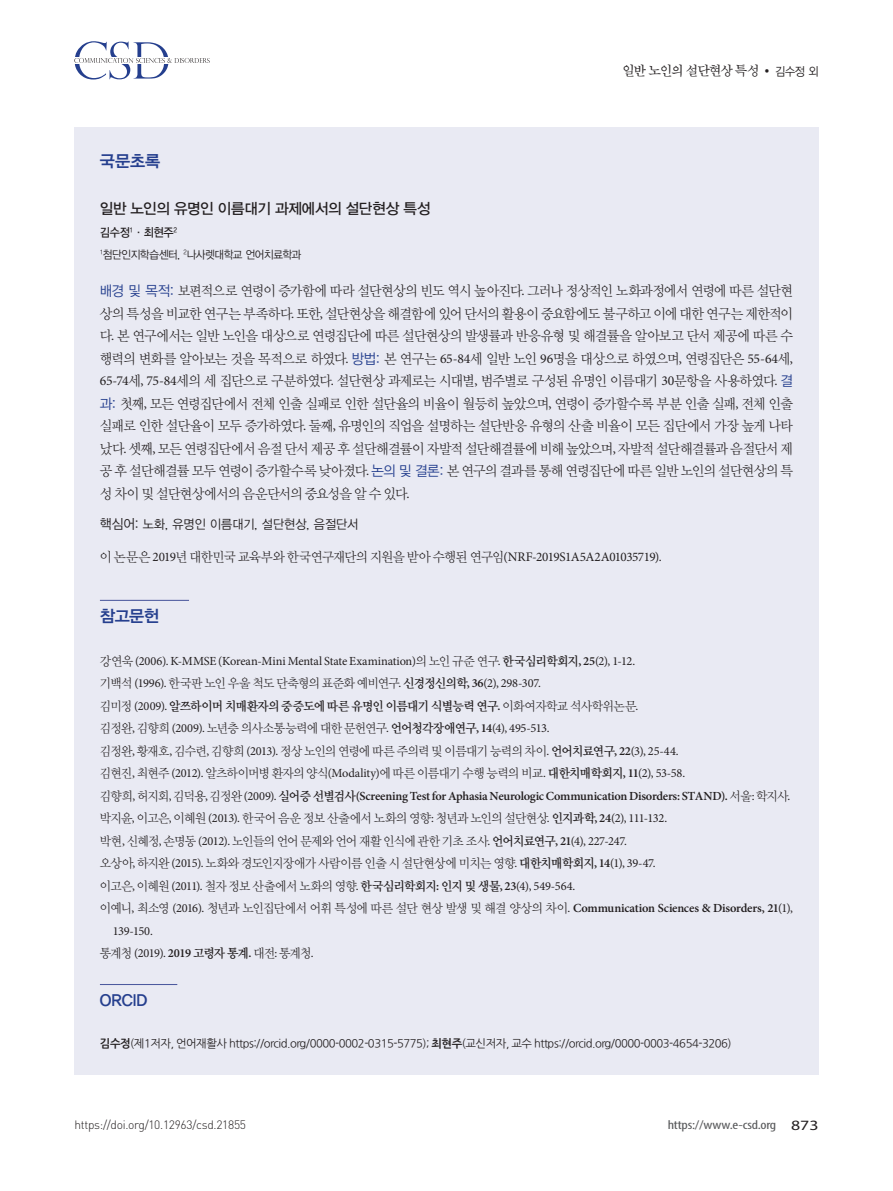
<style>
.page{position:relative;width:893px;height:1191px;background:#fff}
.page>*{position:absolute;margin:0;border:0;box-sizing:border-box;transform-origin:0 0}
.본문_대제목{font:16.5px "YDIYGO340";letter-spacing:-.005em;color:#253f8e}
.국문초록{font:16.5px "YDIYGO340";color:#253f8e}
.한글초록_제목{font:15px "YDIYGO330";letter-spacing:-.025em;color:#231f20}
.t1{font:14.25px "San Sw M";letter-spacing:-.05em;color:#231f20;scale:.95 1}
.한글초록_본문{font:14.1px/22.5px "YDIY Mj O320";letter-spacing:-.055em;color:#231f20;text-align:justify;scale:.95 1}
.한글초록_사사표기{font:13.5px "YDIY Mj O320";letter-spacing:-.045em;color:#231f20;scale:.95 1}
.한글초록_참고문헌{font:12.75px "YDIY Mj O320";letter-spacing:-.05em;color:#231f20;scale:.95 1}
.한글초록_참고문헌-2{font:12.75px "YDIY Mj O340";letter-spacing:-.06em;color:#231f20;scale:.95 1}
.t2{font:condensed 12.75px "Myriad Pro";letter-spacing:-.015em;color:#57585a;scale:1.25 1}
.한글초록_핵심어{font:12.75px "YDVYGO12";color:#231f20;scale:.95 1}
.한글초록_참고문헌-3{font:12.3px "Minion Pro";letter-spacing:-.015em;color:#231f20}
.한글초록_참고문헌-4{font:600 12.3px "Minion Pro";letter-spacing:-.025em;color:#231f20}
.t3{font:300 12px "DIN Pro";letter-spacing:-.025em;color:#231f20}
.한글초록_저자{font:12px "YDIYGO330";letter-spacing:-.025em;color:#231f20;scale:.92 1}
.한글초록_참고문헌-5{font:11.25px "Nanum Gothic OTF";letter-spacing:-.04em;color:#231f20}
.한글초록_소속{font:11.25px "YDIYGO320";letter-spacing:-.04em;color:#231f20;scale:.93 1}
.s1{font-family:"Dotum"}
.s2{font-family:"YDIYGO320";font-size:12px}
.s3{font-family:"YDIYGO320";font-size:14.25px;color:#253f8e}
.s4{font-family:"Minion Pro";font-size:13.65px}
.s5{font-size:13.5px}
.s6{font-family:"Minion Pro";font-size:13.05px}
.s7{font-family:"YDIY Mj O320";font-size:12.75px}
.s8{font-family:"YDIY Mj O340";font-size:12.75px}
.s9{font-weight:600}
.s10{font-family:"Minion Pro";font-size:12.3px}
.s11{font-family:"YDIY Mj O340"}
.s12{font-family:"Minion Pro";font-weight:600;font-size:12.3px}
.s13{font-family:"YDIY Mj O320"}
.s14{font-family:"YDIY Mj O320";font-weight:400;font-size:12.75px}
.s15{font-weight:400}
.s16{font-family:"YDIY Mj O340";font-weight:400;font-size:12.75px}
.s17{font-family:"Nanum Gothic OTF Bold"}
.s18{font-stretch:normal;font-size:14.25px;color:#231f20}
</style>
<div class="page">
<svg style="left:74px;top:41px;width:136px;height:38px"></svg>
<div style="left:74px;top:128px;width:745px;height:947px;background:#e9eaf3"></div>
<hr style="left:100px;top:600px;width:89px;height:1px;background:#4d5a9e">
<hr style="left:100px;top:984px;width:77px;height:1px;background:#4d5a9e">
<p class="t1" style="left:622px;top:64px;width:208px">일반 노인의 설단현상 특성 <span class="s1">•</span> <span class="s2">김수정 외</span></p>
<p class="국문초록" style="left:100px;top:152px;width:62px">국문초록</p>
<p class="한글초록_제목" style="left:100px;top:200px;width:332px">일반 노인의 유명인 이름대기 과제에서의 설단현상 특성</p>
<p class="한글초록_저자" style="left:100px;top:226px;width:85px">김수정<sup>1</sup>·최현주<sup>2</sup></p>
<p class="한글초록_소속" style="left:100px;top:249px;width:218px"><sup>1</sup>첨단인지학습센터, <sup>2</sup>나사렛대학교 언어치료학과</p>
<p class="한글초록_본문" style="left:100px;top:280px;width:731px"><span class="s3">배경 및 목적:</span> 보편적으로 연령이 증가함에 따라 설단현상의 빈도 역시 높아진다<span class="s4">.</span> 그러나 정상적인 노화과정에서 연령에 따른 설단현 상의 특성을 비교한 연구는 부족하다<span class="s4">.</span> 또한<span class="s4">,</span> 설단현상을 해결함에 있어 단서의 활용이 중요함에도 불구하고 이에 대한 연구는 제한적이 다<span class="s4">.</span> 본 연구에서는 일반 노인을 대상으로 연령집단에 따른 설단현상의 발생률과 반응유형 및 해결률을 알아보고 단서 제공에 따른 수 행력의 변화를 알아보는 것을 목적으로 하였다<span class="s4">.</span> <span class="s3">방법:</span> 본 연구는 <span class="s4">65-84</span>세 일반 노인 <span class="s4">96</span>명을 대상으로 하였으며<span class="s4">,</span> 연령집단은 <span class="s4">55-64</span>세<span class="s4">, 65-74</span>세<span class="s4">, 75-84</span>세의 세 집단으로 구분하였다<span class="s4">.</span> 설단현상 과제로는 시대별<span class="s4">,</span> 범주별로 구성된 유명인 이름대기 <span class="s4">30</span>문항을 사용하였다<span class="s4">.</span> <span class="s3">결 과:</span> 첫째<span class="s4">,</span> 모든 연령집단에서 전체 인출 실패로 인한 설단율의 비율이 월등히 높았으며<span class="s4">,</span> 연령이 증가할수록 부분 인출 실패<span class="s4">,</span> 전체 인출 실패로 인한 설단율이 모두 증가하였다<span class="s4">.</span> 둘째<span class="s4">,</span> 유명인의 직업을 설명하는 설단반응 유형의 산출 비율이 모든 집단에서 가장 높게 나타 났다<span class="s4">.</span> 셋째<span class="s4">,</span> 모든 연령집단에서 음절 단서 제공 후 설단해결률이 자발적 설단해결률에 비해 높았으며<span class="s4">,</span> 자발적 설단해결률과 음절단서 제 공 후 설단해결률 모두 연령이 증가할수록 낮아졌다<span class="s4">.</span> <span class="s3">논의 및 결론:</span> 본 연구의 결과를 통해 연령집단에 따른 일반 노인의 설단현상의 특 성 차이 및 설단현상에서의 음운단서의 중요성을 알 수 있다<span class="s4">.</span></p>
<p class="한글초록_핵심어" style="left:100px;top:516px;width:274px"><span class="s5">핵심어:</span> 노화, 유명인 이름대기, 설단현상, 음절단서</p>
<p class="한글초록_사사표기" style="left:100px;top:550px;width:593px">이 논문은 <span class="s6">2019</span>년 대한민국 교육부와 한국연구재단의 지원을 받아 수행된 연구임<span class="s6">(NRF-2019S1A5A2A01035719).</span></p>
<p class="본문_대제목" style="left:100px;top:606px;width:61px">참고문헌</p>
<p class="한글초록_참고문헌-3" style="left:100px;top:652px;width:537px"><span class="s7">강연욱</span> (2006). K-MMSE (Korean-Mini Mental State Examination)<span class="s7">의 노인 규준 연구</span>. <span class="s8">한국심리학회지</span><span class="s9">, 25</span>(2), 1-12.</p>
<p class="한글초록_참고문헌" style="left:100px;top:677px;width:466px">기백석 <span class="s10">(1996).</span> 한국판 노인 우울 척도 단축형의 표준화 예비연구<span class="s10">.</span> <span class="s11">신경정신의학</span><span class="s12">, 36</span><span class="s10">(2), 298-307.</span></p>
<p class="한글초록_참고문헌-2" style="left:100px;top:699px;width:568px"><span class="s13">김미정</span> <span class="s10">(2009).</span> 알쯔하이머 치매환자의 중증도에 따른 유명인 이름대기 식별능력 연구<span class="s12">.</span> <span class="s13">이화여자학교 석사학위논문</span><span class="s10">.</span></p>
<p class="한글초록_참고문헌" style="left:100px;top:722px;width:475px">김정완<span class="s10">,</span> 김향희 <span class="s10">(2009).</span> 노년층 의사소통능력에 대한 문헌연구<span class="s10">.</span> <span class="s11">언어청각장애연구</span><span class="s12">, 14</span><span class="s10">(4), 495-513.</span></p>
<p class="한글초록_참고문헌" style="left:100px;top:744px;width:611px">김정완<span class="s10">,</span> 황재호<span class="s10">,</span> 김수련<span class="s10">,</span> 김향희 <span class="s10">(2013).</span> 정상 노인의 연령에 따른 주의력 및 이름대기 능력의 차이<span class="s10">.</span> <span class="s11">언어치료연구</span><span class="s12">, 22</span><span class="s10">(3), 25-44.</span></p>
<p class="한글초록_참고문헌" style="left:100px;top:767px;width:618px">김현진<span class="s10">,</span> 최현주 <span class="s10">(2012).</span> 알츠하이머병 환자의 양식<span class="s10">(Modality)</span>에 따른 이름대기 수행 능력의 비교<span class="s10">.</span> <span class="s11">대한치매학회지</span><span class="s12">, 11</span><span class="s10">(2), 53-58.</span></p>
<p class="한글초록_참고문헌-4" style="left:100px;top:787px;width:692px"><span class="s14">김향희</span><span class="s15">,</span> <span class="s14">허지회</span><span class="s15">,</span> <span class="s14">김덕용</span><span class="s15">,</span> <span class="s14">김정완</span> <span class="s15">(2009).</span> <span class="s16">실어증 선별검사</span>(Screening Test for Aphasia Neurologic Communication Disorders: STAND). <span class="s14">서울</span><span class="s15">:</span> <span class="s14">학지사</span><span class="s15">.</span></p>
<p class="한글초록_참고문헌" style="left:100px;top:812px;width:599px">박지윤<span class="s10">,</span> 이고은<span class="s10">,</span> 이혜원 <span class="s10">(2013).</span> 한국어 음운 정보 산출에서 노화의 영향<span class="s10">:</span> 청년과 노인의 설단현상<span class="s10">.</span> <span class="s11">인지과학</span><span class="s12">, 24</span><span class="s10">(2), 111-132.</span></p>
<p class="한글초록_참고문헌" style="left:100px;top:834px;width:556px">박현<span class="s10">,</span> 신혜정<span class="s10">,</span> 손명동 <span class="s10">(2012).</span> 노인들의 언어 문제와 언어 재활 인식에 관한 기초 조사<span class="s10">.</span> <span class="s11">언어치료연구</span><span class="s12">, 21</span><span class="s10">(4), 227-247.</span></p>
<p class="한글초록_참고문헌" style="left:100px;top:857px;width:587px">오상아<span class="s10">,</span> 하지완 <span class="s10">(2015).</span> 노화와 경도인지장애가 사람이름 인출 시 설단현상에 미치는 영향<span class="s10">.</span> <span class="s11">대한치매학회지</span><span class="s12">, 14</span><span class="s10">(1), 39-47.</span></p>
<p class="한글초록_참고문헌-3" style="left:100px;top:877px;width:477px"><span class="s7">이고은</span>, <span class="s7">이혜원</span> (2011). <span class="s7">철자 정보 산출에서 노화의 영향</span>. <span class="s8">한국심리학회지</span><span class="s9">:</span> <span class="s8">인지 및 생물</span><span class="s9">, 23</span>(4), 549-564.</p>
<p class="한글초록_참고문헌" style="left:100px;top:902px;width:731px">이예니<span class="s10">,</span> 최소영 <span class="s10">(2016).</span> 청년과 노인집단에서 어휘 특성에 따른 설단 현상 발생 및 해결 양상의 차이<span class="s10">.</span> <span class="s12">Communication Sciences &amp; Disorders, 21</span><span class="s10">(1),</span></p>
<p class="한글초록_참고문헌-3" style="left:113px;top:922px;width:42px">139-150.</p>
<p class="한글초록_참고문헌-3" style="left:100px;top:945px;width:215px"><span class="s7">통계청</span> (2019). <span class="s9">2019</span> <span class="s8">고령자 통계</span><span class="s9">.</span> <span class="s7">대전</span>: <span class="s7">통계청</span>.</p>
<p class="본문_대제목" style="left:100px;top:990px;width:49px">ORCID</p>
<p class="한글초록_참고문헌-5" style="left:100px;top:1037px;width:633px"><span class="s17">김수정</span>(제1저자, 언어재활사 https://orcid.org/0000-0002-0315-5775); <span class="s17">최현주</span>(교신저자, 교수 https://orcid.org/0000-0003-4654-3206)</p>
<p class="t3" style="left:74px;top:1116px;width:173px">https://doi.org/10.12963/csd.21855</p>
<p class="t2" style="left:668px;top:1117px;width:122px">https://www.e-csd.org <span class="s18">873</span></p>
</div>
